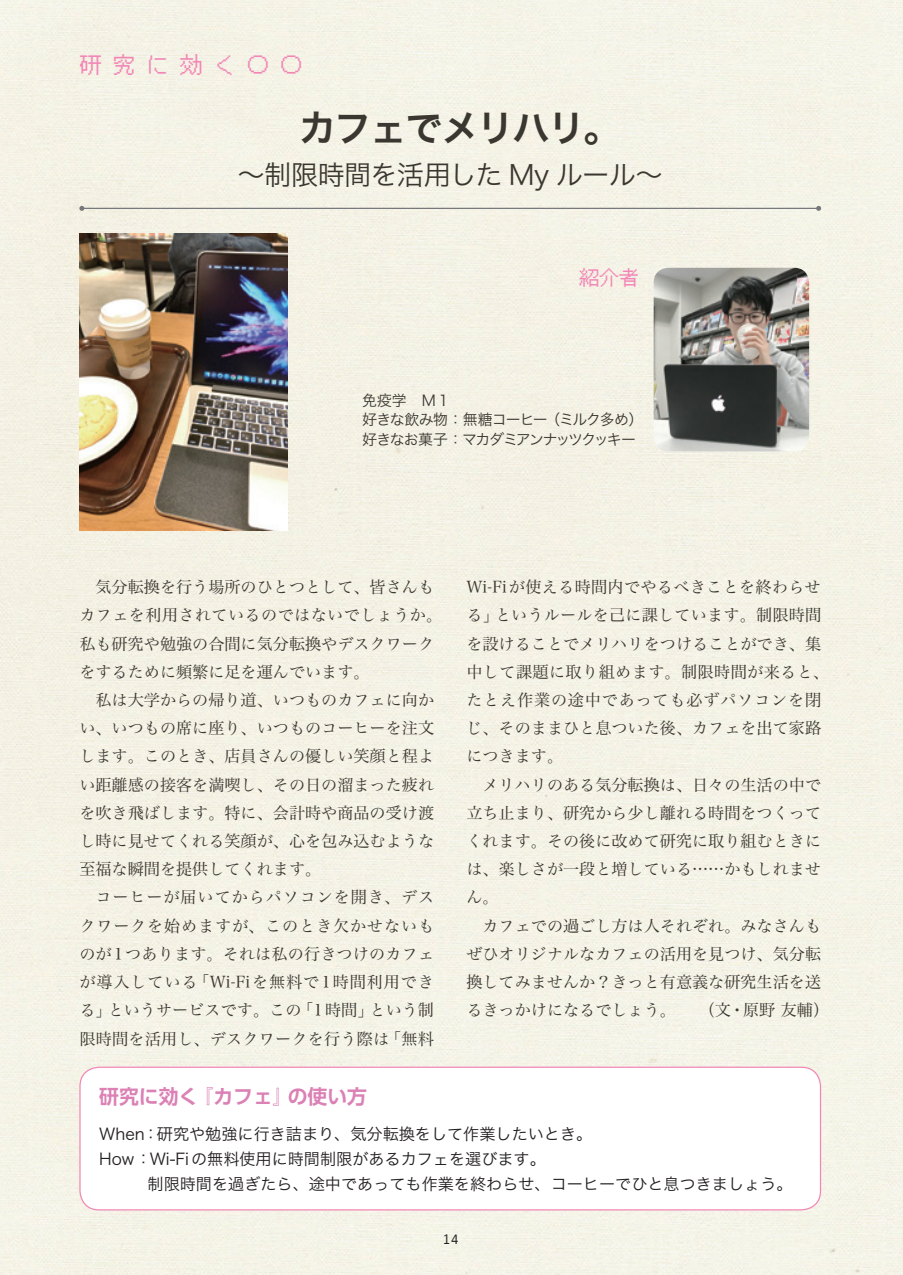
<style>
.page{position:relative;width:903px;height:1275px;background:#f4f2e6}
.page>*{position:absolute;margin:0;border:0;box-sizing:border-box;transform-origin:0 0}
.t1{font:37.27px "Hiragino Sans Pr 6 N W6";letter-spacing:-.045em;color:#3a3630}
.t2{font:27.3px "Hiragino Sans Pr 6 N W3";letter-spacing:-.025em;color:#3a3630}
.t3{font:22.4px "Dot Gothic 16 Std M";letter-spacing:.5em;color:#f287b6}
.t4{font:700 19.78px "UD Shin Go Pr 6 N De";color:#db81b5}
.t5{font:19.78px "Dot Gothic 16 Std M";color:#f287b6}
.t6{font:16.1px/28.2px "Hiragino Serif Pr 6 N W3";color:#3a3630;text-align:justify}
.t7{font:16.1px/24.8px "Hiragino Sans Pr 6 N W3";color:#231f20}
.t8{font:14.88px/19.8px "Hira Kaku Pro N W3";letter-spacing:-.07em;color:#3a3630}
.t9{font:13.65px "Andale Mono";color:#231f20}
</style>
<div class="page">
<img style="left:79px;top:233px;width:209px;height:298px">
<hr style="left:82px;top:208px;width:737px;height:1px;background:#76787b">
<svg style="left:79px;top:206px;width:5px;height:5px"></svg>
<svg style="left:816px;top:206px;width:5px;height:5px"></svg>
<div style="left:80px;top:1067px;width:740px;height:143px;background:#fff;border-radius:19px"></div>
<div style="left:79px;top:1067px;width:742px;height:143px;border:1px solid #f287b6;border-radius:19px"></div>
<img style="left:654px;top:268px;width:155px;height:183px">
<h3 class="t3" style="left:79px;top:51px;width:225px">研究に効く〇〇</h3>
<h1 class="t1" style="left:299px;top:94px;width:324px">カフェでメリハリ。</h1>
<h2 class="t2" style="left:238px;top:151px;width:424px">～制限時間を活用した My ルール～</h2>
<p class="t5" style="left:579px;top:265px;width:61px">紹介者</p>
<p class="t8" style="left:362px;top:389px;width:283px">免疫学　M１<br>好きな飲み物：無糖コーヒー（ミルク多め）好きなお菓子：マカダミアンナッツクッキー</p>
<p class="t6" style="left:79px;top:571px;width:364px;text-align:left;text-indent:16px">気分転換を行う場所のひとつとして、皆さんもカフェを利用されているのではないでしょうか。私も研究や勉強の合間に気分転換やデスクワークをするために頻繁に足を運んでいます。</p>
<p class="t6" style="left:79px;top:684px;width:356px;text-indent:16px">私は大学からの帰り道、いつものカフェに向かい、いつもの席に座り、いつものコーヒーを注文します。このとき、店員さんの優しい笑顔と程よい距離感の接客を満喫し、その日の溜まった疲れを吹き飛ばします。特に、会計時や商品の受け渡し時に見せてくれる笑顔が、心を包み込むような至福な瞬間を提供してくれます。</p>
<p class="t6" style="left:79px;top:882px;width:356px;text-indent:16px">コーヒーが届いてからパソコンを開き、デスクワークを始めますが、このとき欠かせないものが1つあります。それは私の行きつけのカフェが導入している「Wi-Fiを無料で1時間利用できる」というサービスです。この「1時間」という制限時間を活用し、デスクワークを行う際は「無料</p>
<p class="t4" style="left:99px;top:1080px;width:269px">研究に効く『カフェ』の使い方</p>
<p class="t6" style="left:466px;top:571px;width:364px;text-align:left">Wi-Fiが使える時間内でやるべきことを終わらせる」というルールを己に課しています。制限時間を設けることでメリハリをつけることができ、集中して課題に取り組めます。制限時間が来ると、たとえ作業の途中であっても必ずパソコンを閉じ、そのままひと息ついた後、カフェを出て家路につきます。</p>
<p class="t6" style="left:466px;top:769px;width:356px;text-indent:16px">メリハリのある気分転換は、日々の生活の中で立ち止まり、研究から少し離れる時間をつくってくれます。その後に改めて研究に取り組むときには、楽しさが一段と増している……かもしれません。</p>
<p class="t6" style="left:466px;top:910px;width:356px;text-indent:16px">カフェでの過ごし方は人それぞれ。みなさんもぜひオリジナルなカフェの活用を見つけ、気分転換してみませんか？きっと有意義な研究生活を送るきっかけになるでしょう。</p>
<p class="t6" style="left:699px;top:995px;width:132px">（文・原野 友輔）</p>
<p class="t7" style="left:99px;top:1121px;width:695px">When：研究や勉強に行き詰まり、気分転換をして作業したいとき。<br>How：Wi-Fiの無料使用に時間制限があるカフェを選びます。<br>　　　制限時間を過ぎたら、途中であっても作業を終わらせ、コーヒーでひと息つきましょう。</p>
<p class="t9" style="left:442px;top:1232px;width:18px">14</p>
</div>
